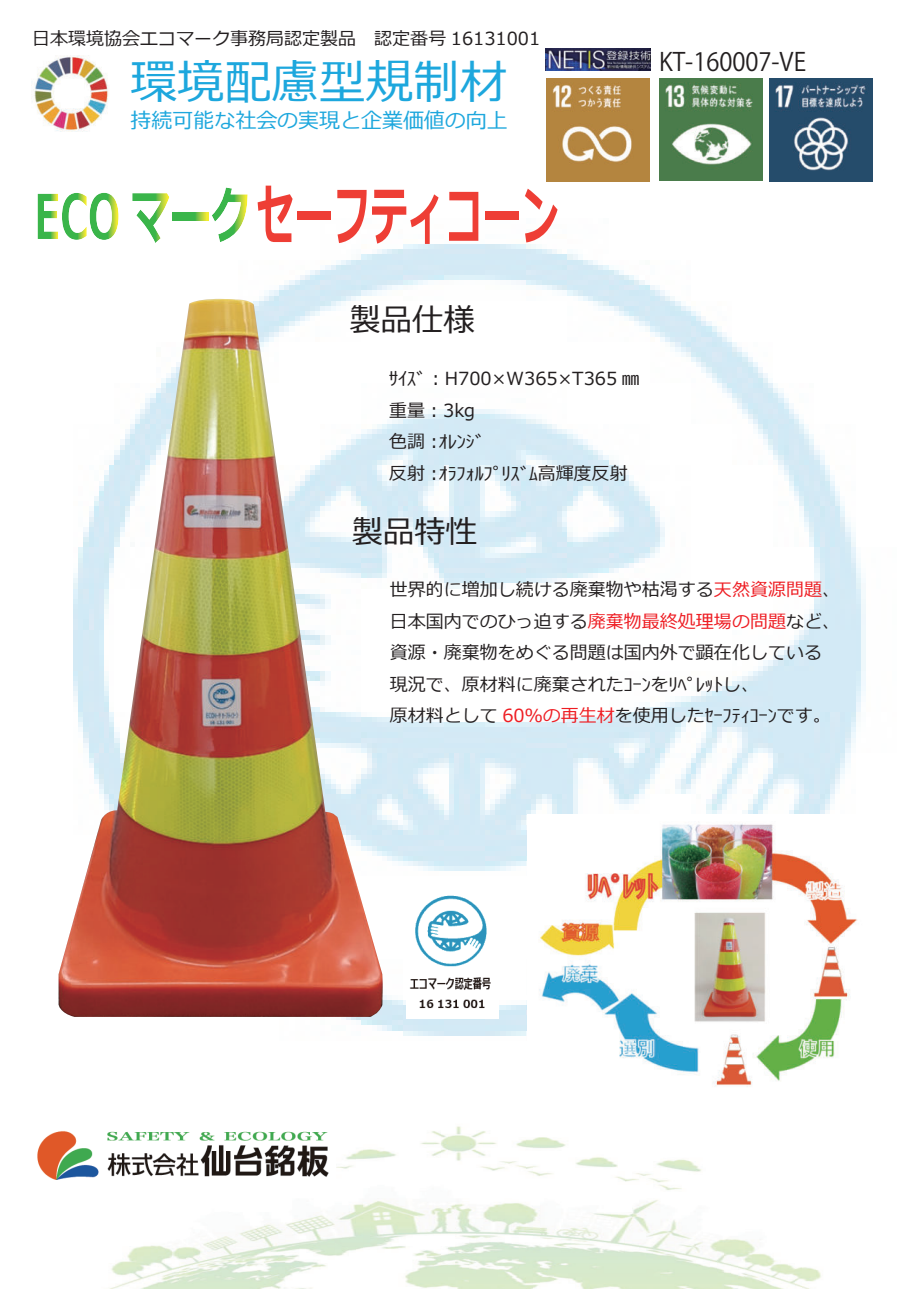
<style>
.page{position:relative;width:919px;height:1289px;background:#fff}
.page>*{position:absolute;margin:0;border:0;box-sizing:border-box;transform-origin:0 0}
.t1{font:47.1px "Meiryo";color:#1da7dd}
.t2{font:31.35px "Meiryo";color:#231f20}
.t3{font:25.05px "Koz Go Pr 6 N";color:#231f20;scale:.94 1}
.t4{font:21px "Meiryo";color:#1da7dd}
.t5{font:18px/31.5px "Meiryo";color:#231f20}
.s1{color:#ee1d23}
</style>
<div class="page">
<img style="left:37px;top:203px;width:829px;height:833px">
<img style="left:59px;top:299px;width:324px;height:717px">
<img style="left:546px;top:78px;width:104px;height:103px">
<img style="left:659px;top:78px;width:103px;height:103px">
<img style="left:769px;top:78px;width:103px;height:103px">
<img style="left:33px;top:56px;width:75px;height:75px">
<svg style="left:257px;top:186px;width:35px;height:56px"></svg>
<div style="left:297px;top:211px;width:34px;height:9px;background:#ee3e35"></div>
<svg style="left:337px;top:190px;width:29px;height:53px"></svg>
<svg style="left:372px;top:190px;width:66px;height:54px"></svg>
<svg style="left:449px;top:192px;width:29px;height:49px"></svg>
<div style="left:485px;top:211px;width:34px;height:9px;background:#ee3e35"></div>
<svg style="left:525px;top:189px;width:32px;height:53px"></svg>
<img style="left:53px;top:1126px;width:768px;height:162px">
<img style="left:406px;top:887px;width:92px;height:131px">
<img style="left:527px;top:814px;width:339px;height:273px">
<img style="left:37px;top:1126px;width:298px;height:53px">
<img style="left:546px;top:49px;width:104px;height:22px">
<svg style="left:38px;top:193px;width:81px;height:47px"></svg>
<svg style="left:132px;top:193px;width:37px;height:50px"></svg>
<svg style="left:173px;top:212px;width:36px;height:8px"></svg>
<svg style="left:212px;top:187px;width:36px;height:55px"></svg>
<p class="t5" style="left:32px;top:23px;width:509px">日本環境協会エコマーク事務局認定製品　認定番号 16131001</p>
<h1 class="t1" style="left:130px;top:49px;width:378px">環境配慮型規制材</h1>
<p class="t4" style="left:130px;top:106px;width:378px">持続可能な社会の実現と企業価値の向上</p>
<h3 class="t3" style="left:659px;top:47px;width:158px">KT-160007-VE</h3>
<h2 class="t2" style="left:349px;top:298px;width:127px">製品仕様</h2>
<p class="t5" style="left:389px;top:363px;width:252px">ｻｲｽﾞ ︓H700×W365×T365 ㎜重量︓3kg<br>色調︓ｵﾚﾝｼﾞ<br>反射︓ｵﾗﾌｫﾙﾌﾟﾘｽﾞﾑ高輝度反射</p>
<h2 class="t2" style="left:352px;top:509px;width:127px">製品特性</h2>
<p class="t5" style="left:390px;top:575px;width:451px">世界的に増加し続ける廃棄物や枯渇する<span class="s1">天然資源問題</span>、日本国内でのひっ迫する<span class="s1">廃棄物最終処理場の問題</span>など、資源・廃棄物をめぐる問題は国内外で顕在化している現況で、原材料に廃棄されたｺｰﾝをﾘﾍﾟﾚｯﾄし、<br>原材料として <span class="s1">60％の再生材</span>を使用したｾｰﾌﾃｨｺｰﾝです。</p>
</div>
